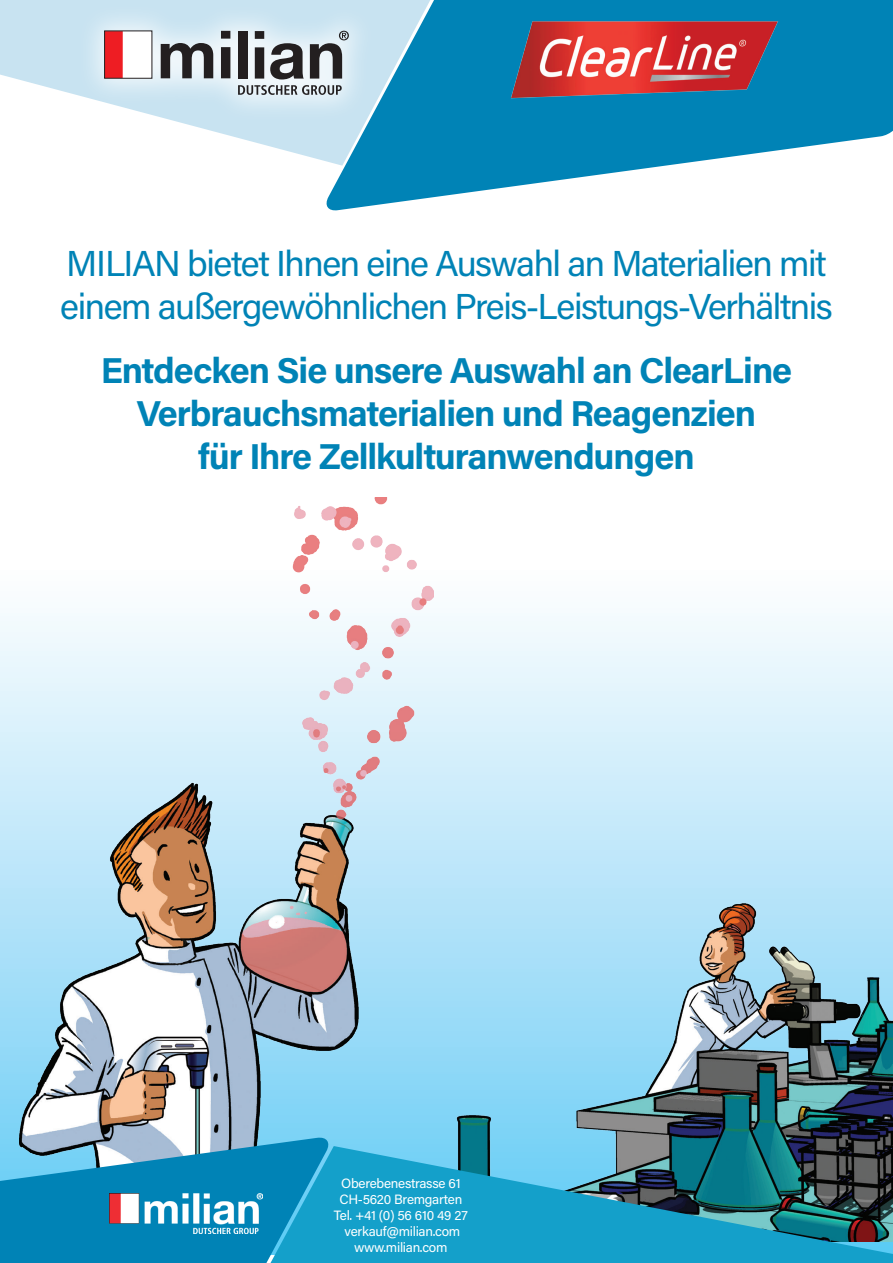
<style>
.page{position:relative;width:893px;height:1263px;background:#fff}
.page>*{position:absolute;margin:0;border:0;box-sizing:border-box;transform-origin:0 0}
.t1{font:700 36px/43.2px "Acumin Pro";letter-spacing:-.03em;color:#0083b6;text-align:center}
.t2{font:36px/43.2px "Acumin Pro";letter-spacing:-.04em;color:#0083b6}
.t3{font:13.5px/16.2px "Acumin Pro";letter-spacing:-.02em;color:#fff;text-align:center}
</style>
<div class="page">
<img style="left:434px;top:903px;width:459px;height:243px">
<img style="left:19px;top:497px;width:415px;height:649px">
<svg style="left:0;top:0;width:324px;height:161px"></svg>
<svg style="left:331px;top:1146px;width:562px;height:117px;background:#258ca9"></svg>
<svg style="left:324px;top:0;width:569px;height:211px;fill:#0083b6"></svg>
<svg style="left:0;top:1136px;width:331px;height:127px;background:#2293c0"></svg>
<img style="left:109px;top:1193px;width:153px;height:40px">
<div style="left:77px;top:3px;width:298px;height:119px;background:#fff;opacity:.75"></div>
<div style="left:105px;top:31px;width:47px;height:47px;background:#fff"></div>
<div style="left:105px;top:31px;width:18px;height:47px;background:#ee1d23"></div>
<div style="left:104px;top:31px;width:48px;height:48px;border:1px solid #231f20"></div>
<svg style="left:161px;top:43px;width:52px;height:35px;background:#717375"></svg>
<svg style="left:221px;top:31px;width:9px;height:47px"></svg>
<div style="left:238px;top:31px;width:10px;height:47px;background:#231f20"></div>
<svg style="left:255px;top:31px;width:9px;height:48px"></svg>
<svg style="left:270px;top:43px;width:34px;height:36px"></svg>
<svg style="left:310px;top:31px;width:39px;height:48px;background:#93999e"></svg>
<svg style="left:238px;top:85px;width:104px;height:10px"></svg>
<img style="left:512px;top:15px;width:269px;height:92px">
<p class="t2" style="left:60px;top:241px;width:774px">MILIAN bietet Ihnen eine Auswahl an Materialien mit einem außergewöhnlichen Preis-Leistungs-Verhältnis</p>
<p class="t1" style="left:101px;top:347px;width:693px">Entdecken Sie unsere Auswahl an ClearLine<br>Verbrauchsmaterialien und Reagenzien<br>für Ihre Zellkulturanwendungen</p>
<p class="t3" style="left:334px;top:1174px;width:135px">Oberebenestrasse 61<br>CH-5620 Bremgarten<br>Tel. +41 (0) 56 610 49 27 verkauf@milian.com www.milian.com</p>
</div>
